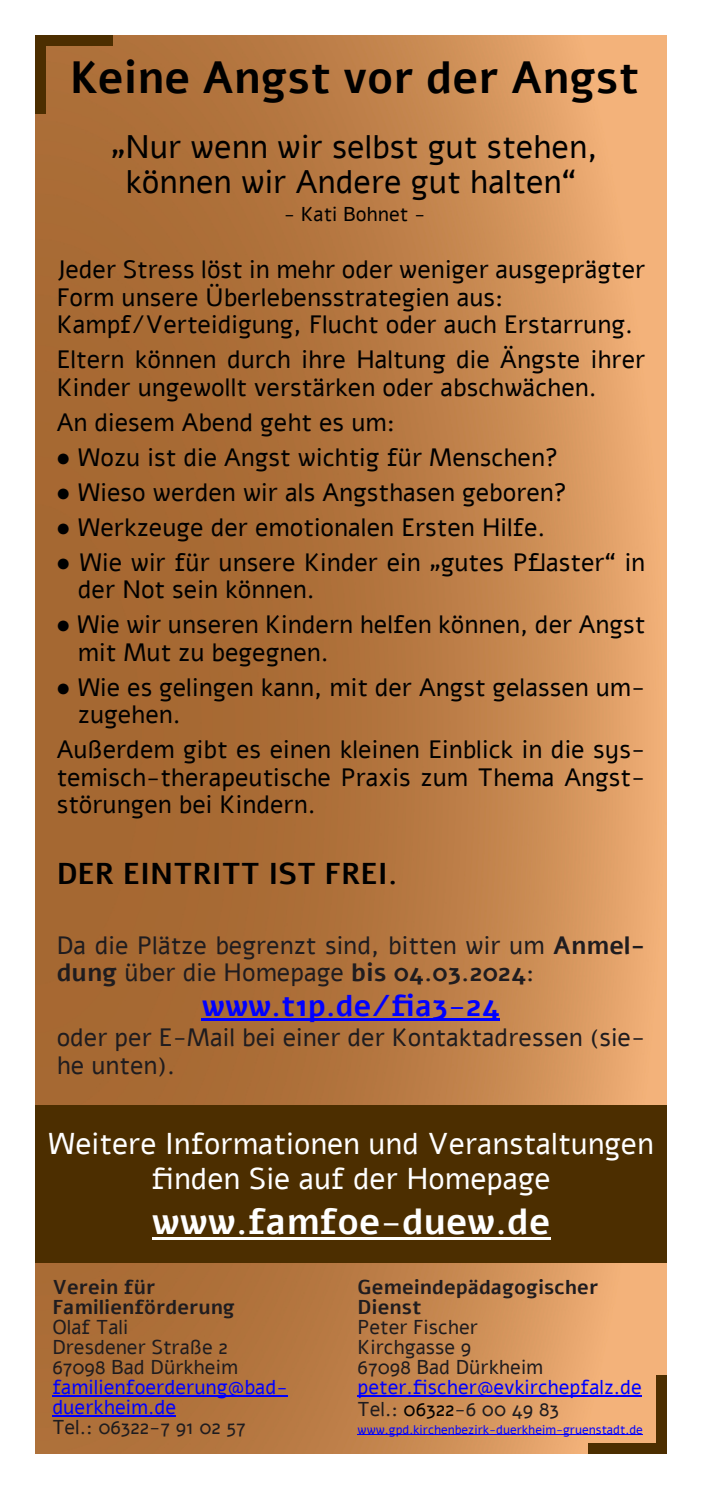
<style>
.page{position:relative;width:702px;height:1489px;background:#fff}
.page>*{position:absolute;margin:0;border:0;box-sizing:border-box;transform-origin:0 0}
.t1{font:700 45px "Alef";color:#000}
.t2{font:700 36.25px "Alef";color:#fff}
.t3{font:32.5px/35px "Alef";color:#000;text-align:center}
.t4{font:30px/35px "Alef";color:#fff;text-align:center}
.t5{font:700 30px "Alef";color:#000}
.t6{font:700 30px "Alef";color:#00f}
.t7{font:25px/27.5px "Alef";color:#000}
.t8{font:25px/27.5px "Alef";color:#1f1c1f}
.t9{font:20px/20px "Alef";color:#1f1c1f}
.t10{font:20px/20px "Alef";color:#00f}
.t11{font:700 20px/20px "Alef";color:#1f1c1f}
.t12{font:20px "Alef";color:#000}
.t13{font:12.5px "Alef";color:#00f}
.s1{font-family:"Arial"}
.s2{font-weight:700}
.s3{color:#1f1c1f}
.s4{color:#000}
</style>
<div class="page">
<img style="left:35px;top:35px;width:631px;height:1418px">
<hr style="left:52px;top:1394px;width:236px;height:2px;background:#00f">
<hr style="left:52px;top:1414px;width:124px;height:2px;background:#00f">
<hr style="left:357px;top:1394px;width:285px;height:2px;background:#00f">
<hr style="left:357px;top:1434px;width:286px;height:1px;background:#00f">
<div style="left:35px;top:35px;width:11px;height:78px;background:#4c2e00"></div>
<div style="left:35px;top:35px;width:78px;height:11px;background:#4c2e00"></div>
<div style="left:588px;top:1442px;width:78px;height:11px;background:#4c2e00"></div>
<div style="left:655px;top:1375px;width:11px;height:78px;background:#4c2e00"></div>
<hr style="left:202px;top:1018px;width:298px;height:2px;background:#00f">
<div style="left:36px;top:1105px;width:630px;height:157px;background:#4c2e00"></div>
<hr style="left:152px;top:1236px;width:398px;height:3px;background:#fff">
<h1 class="t1" style="left:70px;top:48px;width:571px">Keine Angst vor der Angst</h1>
<h3 class="t3" style="left:111px;top:130px;width:489px">„Nur wenn wir selbst gut stehen, können wir Andere gut halten“</h3>
<p class="t12" style="left:284px;top:200px;width:143px">- Kati Bohnet -</p>
<p class="t7" style="left:57px;top:256px;width:590px">Jeder Stress löst in mehr oder weniger ausgeprägter<br>Form unsere Überlebensstrategien aus:<br>Kampf/Verteidigung, Flucht oder auch Erstarrung.</p>
<p class="t7" style="left:57px;top:346px;width:590px">Eltern können durch ihre Haltung die Ängste ihrer<br>Kinder ungewollt verstärken oder abschwächen.</p>
<p class="t7" style="left:57px;top:408px;width:340px">An diesem Abend geht es um:</p>
<p class="t7" style="left:56px;top:443px;width:504px"><span class="s1">●</span> Wozu ist die Angst wichtig für Menschen?</p>
<p class="t7" style="left:56px;top:478px;width:513px"><span class="s1">●</span> Wieso werden wir als Angsthasen geboren?</p>
<p class="t7" style="left:56px;top:513px;width:491px"><span class="s1">●</span> Werkzeuge der emotionalen Ersten Hilfe.</p>
<p class="t7" style="left:78px;top:548px;width:569px;text-indent:-22px"><span class="s1">●</span> Wie wir für unsere Kinder ein „gutes Pflaster“ in der Not sein können.</p>
<p class="t7" style="left:78px;top:611px;width:569px;text-indent:-22px"><span class="s1">●</span> Wie wir unseren Kindern helfen können, der Angst mit Mut zu begegnen.</p>
<p class="t7" style="left:78px;top:673px;width:569px;text-indent:-22px"><span class="s1">●</span> Wie es gelingen kann, mit der Angst gelassen um‐ zugehen.</p>
<p class="t7" style="left:57px;top:736px;width:590px;text-align:justify">Außerdem gibt es einen kleinen Einblick in die sys‐ temisch-therapeutische Praxis zum Thema Angst‐ störungen bei Kindern.</p>
<p class="t5" style="left:57px;top:853px;width:343px">DER EINTRITT IST FREI.</p>
<p class="t8" style="left:57px;top:931px;width:590px">Da die Plätze begrenzt sind, bitten wir um <span class="s2">Anmel‐ dung</span> über die Homepage <span class="s2">bis 04.03.2024</span>:</p>
<p class="t6" style="left:202px;top:985px;width:299px">www.t1p.de/fia3-24</p>
<p class="t8" style="left:57px;top:1023px;width:590px">oder per E‐Mail bei einer der Kontaktadressen (sie‐ he unten).</p>
<p class="t4" style="left:48px;top:1126px;width:607px">Weitere Informationen und Veranstaltungen finden Sie auf der Homepage</p>
<h2 class="t2" style="left:152px;top:1197px;width:400px">www.famfoe-duew.de</h2>
<p class="t11" style="left:52px;top:1276px;width:184px">Verein für<br>Familienförderung</p>
<p class="t9" style="left:52px;top:1316px;width:187px">Olaf Tali<br>Dresdener Straße 2<br>67098 Bad Dürkheim</p>
<p class="t10" style="left:52px;top:1376px;width:237px">familienfoerderung@bad&shy;duerkheim.de</p>
<p class="t9" style="left:52px;top:1416px;width:195px">Tel.: 06322-7 91 02 57</p>
<p class="t11" style="left:357px;top:1276px;width:242px">Gemeindepädagogischer<br>Dienst</p>
<p class="t9" style="left:357px;top:1316px;width:187px">Peter Fischer<br>Kirchgasse 9<br>67098 Bad Dürkheim</p>
<p class="t10" style="left:357px;top:1375px;width:286px;line-height:22.5px">peter.fischer@evkirchepfalz.de<br><span class="s3">Tel.:</span> <span class="s4">06322</span><span class="s3">-6 00 49 83</span></p>
<p class="t13" style="left:357px;top:1420px;width:287px">www.gpd.kirchenbezirk-duerkheim-gruenstadt.de</p>
</div>
